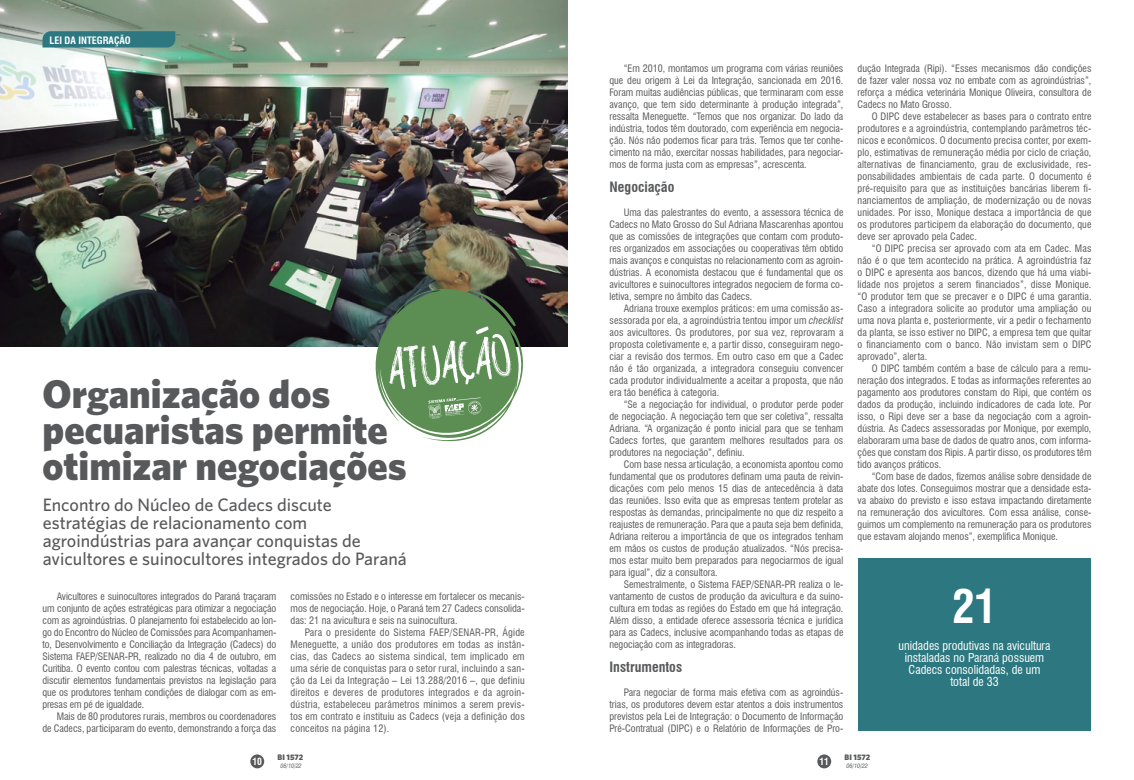
<style>
.page{position:relative;width:1134px;height:780px;background:#fff}
.page>*{position:absolute;margin:0;border:0;box-sizing:border-box;transform-origin:0 0}
.t1{font:700 condensed 45px "Swiss 721 BT";color:#fff}
.t2{font:900 40px/36px "Whitney HTF";color:#58595b}
.t3{font:500 18px/18px "Whitney HTF";color:#58595b}
.t4{font:700 condensed 14px "Swiss 721 BT";color:#58595b}
.t5{font:condensed 12px/12px "Swiss 721 BT";color:#fff;text-align:center}
.t6{font:condensed 10px/12px "Swiss 721 BT";color:#58595b;text-align:justify}
.t7{font:700 condensed 10px "Swiss 721 BT";color:#fff}
.t8{font:700 condensed 9.6px "Swiss 721 BT";color:#fff}
.t9{font:900 8px "Whitney HTF";letter-spacing:-.005em;color:#58595b}
.t10{font:italic condensed 6px "Swiss 721 BT";color:#58595b}
.s1{font-style:italic}
</style>
<div class="page">
<div style="left:858px;top:558px;width:233px;height:173px;background:#2d7880"></div>
<img style="left:0;top:0;width:567px;height:346px">
<svg style="left:43px;top:31px;width:132px;height:16px;background:#2f7980"></svg>
<svg style="left:374px;top:287px;width:152px;height:155px"></svg>
<div style="left:250px;top:754px;width:14px;height:14px;background:#58595b;border-radius:50%"></div>
<div style="left:817px;top:754px;width:14px;height:14px;background:#58595b;border-radius:50%"></div>
<p class="t7" style="left:50px;top:34px;width:83px">LEI DA INTEGRAÇÃO</p>
<h2 class="t2" style="left:43px;top:375px;width:366px">Organização dos pecuaristas permite otimizar negociações</h2>
<h3 class="t3" style="left:43px;top:495px;width:365px">Encontro do Núcleo de Cadecs discute estratégias de relacionamento com agroindústrias para avançar conquistas de avicultores e suinocultores integrados do Paraná</h3>
<p class="t6" style="left:43px;top:590px;width:235px;text-indent:14px">Avicultores e suinocultores integrados do Paraná traçaram um conjunto de ações estratégicas para otimizar a negociação com as agroindústrias. O planejamento foi estabelecido ao lon&shy;go do Encontro do Núcleo de Comissões para Acompanhamen&shy;to, Desenvolvimento e Conciliação da Integração (Cadecs) do Sistema FAEP/SENAR-PR, realizado no dia 4 de outubro, em Curitiba. O evento contou com palestras técnicas, voltadas a discutir elementos fundamentais previstos na legislação para que os produtores tenham condições de dialogar com as em&shy;presas em pé de igualdade.</p>
<p class="t6" style="left:43px;top:710px;width:235px;text-align:right">Mais de 80 produtores rurais, membros ou coordenadores<br>de Cadecs, participaram do evento, demonstrando a força das</p>
<p class="t6" style="left:291px;top:590px;width:236px">comissões no Estado e o interesse em fortalecer os mecanis&shy;mos de negociação. Hoje, o Paraná tem 27 Cadecs consolida&shy;das: 21 na avicultura e seis na suinocultura.</p>
<p class="t6" style="left:291px;top:626px;width:236px;text-indent:14px">Para o presidente do Sistema FAEP/SENAR-PR, Ágide Meneguette, a união dos produtores em todas as instân&shy;cias, das Cadecs ao sistema sindical, tem implicado em uma série de conquistas para o setor rural, incluindo a san&shy;ção da Lei da Integração – Lei 13.288/2016 –, que definiu direitos e deveres de produtores integrados e da agroin&shy;dústria, estabeleceu parâmetros mínimos a serem previs&shy;tos em contrato e instituiu as Cadecs (veja a definição dos conceitos na página 12).</p>
<p class="t6" style="left:609px;top:62px;width:235px;text-indent:14px">“Em 2010, montamos um programa com várias reuniões que deu origem à Lei da Integração, sancionada em 2016.<br>Foram muitas audiências públicas, que terminaram com esse avanço, que tem sido determinante à produção integrada”, ressalta Meneguette. “Temos que nos organizar. Do lado da indústria, todos têm doutorado, com experiência em negocia&shy;ção. Nós não podemos ficar para trás. Temos que ter conhe&shy;cimento na mão, exercitar nossas habilidades, para negociar&shy;mos de forma justa com as empresas”, acrescenta.</p>
<h3 class="t4" style="left:609px;top:179px;width:66px">Negociação</h3>
<p class="t6" style="left:609px;top:206px;width:235px;text-indent:14px">Uma das palestrantes do evento, a assessora técnica de Cadecs no Mato Grosso do Sul Adriana Mascarenhas apontou que as comissões de integrações que contam com produto&shy;res organizados em associações ou cooperativas têm obtido mais avanços e conquistas no relacionamento com as agroin&shy;dústrias. A economista destacou que é fundamental que os avicultores e suinocultores integrados negociem de forma co&shy;letiva, sempre no âmbito das Cadecs.</p>
<p class="t6" style="left:609px;top:302px;width:235px;text-indent:14px">Adriana trouxe exemplos práticos: em uma comissão as&shy;sessorada por ela, a agroindústria tentou impor um <span class="s1">checklist </span>aos avicultores. Os produtores, por sua vez, reprovaram a proposta coletivamente e, a partir disso, conseguiram nego&shy;ciar a revisão dos termos. Em outro caso em que a Cadec não é tão organizada, a integradora conseguiu convencer cada produtor individualmente a aceitar a proposta, que não era tão benéfica à categoria.</p>
<p class="t6" style="left:609px;top:398px;width:235px;text-indent:14px">“Se a negociação for individual, o produtor perde poder de negociação. A negociação tem que ser coletiva”, ressalta Adriana. “A organização é ponto inicial para que se tenham Cadecs fortes, que garantem melhores resultados para os produtores na negociação”, definiu.</p>
<p class="t6" style="left:609px;top:458px;width:235px;text-indent:14px">Com base nessa articulação, a economista apontou como fundamental que os produtores definam uma pauta de reivin&shy;dicações com pelo menos 15 dias de antecedência à data das reuniões. Isso evita que as empresas tentem protelar as respostas às demandas, principalmente no que diz respeito a reajustes de remuneração. Para que a pauta seja bem definida, Adriana reiterou a importância de que os integrados tenham em mãos os custos de produção atualizados. “Nós precisa&shy;mos estar muito bem preparados para negociarmos de igual para igual”, diz a consultora.</p>
<p class="t6" style="left:609px;top:578px;width:235px;text-indent:14px">Semestralmente, o Sistema FAEP/SENAR-PR realiza o le&shy;vantamento de custos de produção da avicultura e da suino&shy;cultura em todas as regiões do Estado em que há integração.<br>Além disso, a entidade oferece assessoria técnica e jurídica para as Cadecs, inclusive acompanhando todas as etapas de negociação com as integradoras.</p>
<h3 class="t4" style="left:609px;top:659px;width:74px">Instrumentos</h3>
<p class="t6" style="left:609px;top:686px;width:235px;text-indent:14px">Para negociar de forma mais efetiva com as agroindús&shy;trias, os produtores devem estar atentos a dois instrumentos previstos pela Lei de Integração: o Documento de Informação Pré-Contratual (DIPC) e o Relatório de Informações de Pro-</p>
<p class="t6" style="left:857px;top:62px;width:235px">dução Integrada (Ripi). “Esses mecanismos dão condições de fazer valer nossa voz no embate com as agroindústrias”, reforça a médica veterinária Monique Oliveira, consultora de Cadecs no Mato Grosso.</p>
<p class="t6" style="left:857px;top:110px;width:235px;text-indent:14px">O DIPC deve estabelecer as bases para o contrato entre produtores e a agroindústria, contemplando parâmetros téc&shy;nicos e econômicos. O documento precisa conter, por exem&shy;plo, estimativas de remuneração média por ciclo de criação, alternativas de financiamento, grau de exclusividade, res&shy;ponsabilidades ambientais de cada parte. O documento é pré-requisito para que as instituições bancárias liberem fi&shy;nanciamentos de ampliação, de modernização ou de novas unidades. Por isso, Monique destaca a importância de que os produtores participem da elaboração do documento, que deve ser aprovado pela Cadec.</p>
<p class="t6" style="left:857px;top:242px;width:235px;text-indent:14px">“O DIPC precisa ser aprovado com ata em Cadec. Mas não é o que tem acontecido na prática. A agroindústria faz o DIPC e apresenta aos bancos, dizendo que há uma viabi&shy;lidade nos projetos a serem financiados”, disse Monique. “O produtor tem que se precaver e o DIPC é uma garantia.<br>Caso a integradora solicite ao produtor uma ampliação ou uma nova planta e, posteriormente, vir a pedir o fechamento da planta, se isso estiver no DIPC, a empresa tem que quitar o financiamento com o banco. Não invistam sem o DIPC aprovado”, alerta.</p>
<p class="t6" style="left:857px;top:362px;width:235px;text-indent:14px">O DIPC também contém a base de cálculo para a remu&shy;neração dos integrados. E todas as informações referentes ao pagamento aos produtores constam do Ripi, que contém os dados da produção, incluindo indicadores de cada lote. Por isso, o Ripi deve ser a base da negociação com a agroin&shy;dústria. As Cadecs assessoradas por Monique, por exemplo, elaboraram uma base de dados de quatro anos, com informa&shy;ções que constam dos Ripis. A partir disso, os produtores têm tido avanços práticos.</p>
<p class="t6" style="left:857px;top:470px;width:235px;text-indent:14px">“Com base de dados, fizemos análise sobre densidade de abate dos lotes. Conseguimos mostrar que a densidade esta&shy;va abaixo do previsto e isso estava impactando diretamente na remuneração dos avicultores. Com essa análise, conse&shy;guimos um complemento na remuneração para os produtores que estavam alojando menos”, exemplifica Monique.</p>
<h1 class="t1" style="left:952px;top:579px;width:46px">21</h1>
<p class="t5" style="left:898px;top:639px;width:153px">unidades produtivas na avicultura instaladas no Paraná possuem<br>Cadecs consolidadas, de um total de 33</p>
<p class="t9" style="left:278px;top:752px;width:27px">BI 1572</p>
<p class="t10" style="left:280px;top:762px;width:23px">06/10/22</p>
<p class="t8" style="left:252px;top:755px;width:11px">10</p>
<p class="t9" style="left:844px;top:752px;width:27px">BI 1572</p>
<p class="t10" style="left:846px;top:762px;width:23px">06/10/22</p>
<p class="t8" style="left:819px;top:755px;width:11px">11</p>
</div>
